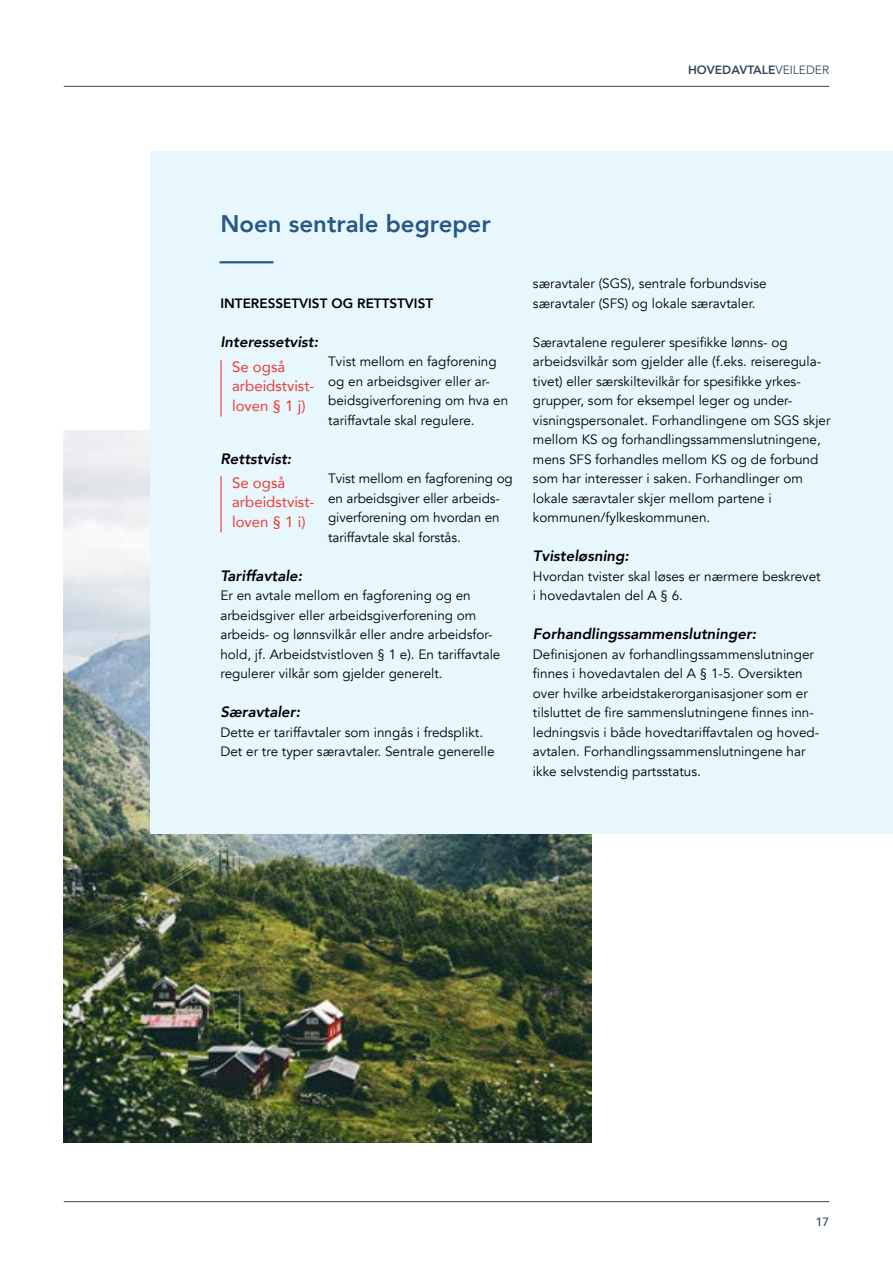
<style>
.page{position:relative;width:893px;height:1263px;background:#fff}
.page>*{position:absolute;margin:0;border:0;box-sizing:border-box;transform-origin:0 0}
.t1{font:800 24px "Avenir";color:#285985}
.t2{font:italic 800 15px "Avenir";color:#000}
.t3{font:15px/19.5px "Avenir";color:#eb3a32}
.t4{font:13.5px/19.5px "Avenir";color:#000}
.t5{font:800 13.5px "Avenir";color:#000}
.t6{font:800 12px "Avenir";color:#30475c}
.t7{font:500 12px "Avenir";color:#30475c}
.s1{font-weight:400}
</style>
<div class="page">
<hr style="left:64px;top:86px;width:765px;height:1px;background:#30475c">
<hr style="left:64px;top:1201px;width:765px;height:1px;background:#30475c">
<img style="left:64px;top:430px;width:527px;height:712px">
<div style="left:150px;top:152px;width:743px;height:682px;background:#e8f6fe"></div>
<hr style="left:220px;top:261px;width:53px;height:2px;background:#285985">
<hr style="left:220px;top:360px;width:2px;height:57px;background:#eb3a32">
<hr style="left:220px;top:476px;width:2px;height:56px;background:#eb3a32">
<p class="t6" style="left:688px;top:60px;width:143px">HOVEDAVTALE<span class="s1">VEILEDER</span></p>
<h1 class="t1" style="left:220px;top:204px;width:272px">Noen sentrale begreper</h1>
<p class="t5" style="left:220px;top:292px;width:214px">INTERESSETVIST OG RETTSTVIST</p>
<p class="t2" style="left:220px;top:332px;width:99px">Interessetvist:</p>
<p class="t4" style="left:328px;top:352px;width:182px">Tvist mellom en fagforening og en arbeidsgiver eller ar&shy;beidsgiverforening om hva en tariffavtale skal regulere.</p>
<p class="t2" style="left:220px;top:449px;width:72px">Rettstvist:</p>
<p class="t4" style="left:328px;top:469px;width:186px">Tvist mellom en fagforening og en arbeidsgiver eller arbeids&shy;giverforening om hvordan en tariffavtale skal forstås.</p>
<p class="t2" style="left:220px;top:566px;width:83px">Tariffavtale:</p>
<p class="t4" style="left:220px;top:586px;width:281px">Er en avtale mellom en fagforening og en arbeidsgiver eller arbeidsgiverforening om arbeids- og lønnsvilkår eller andre arbeidsfor&shy;hold, jf. Arbeidstvistloven § 1 e). En tariffavtale regulerer vilkår som gjelder generelt.</p>
<p class="t2" style="left:220px;top:703px;width:81px">Særavtaler:</p>
<p class="t4" style="left:220px;top:722px;width:276px">Dette er tariffavtaler som inngås i fredsplikt.<br>Det er tre typer særavtaler. Sentrale generelle</p>
<p class="t3" style="left:232px;top:356px;width:84px">Se også arbeidstvist&shy;loven § 1 j)</p>
<p class="t3" style="left:232px;top:472px;width:84px">Se også arbeidstvist&shy;loven § 1 i)</p>
<p class="t4" style="left:533px;top:274px;width:235px">særavtaler (SGS), sentrale forbundsvise særavtaler (SFS) og lokale særavtaler.</p>
<p class="t4" style="left:533px;top:332px;width:299px">Særavtalene regulerer spesifikke lønns- og arbeidsvilkår som gjelder alle (f.eks. reiseregula&shy;tivet) eller særskiltevilkår for spesifikke yrkes&shy;grupper, som for eksempel leger og under&shy;visningspersonalet. Forhandlingene om SGS skjer mellom KS og forhandlingssammenslutningene, mens SFS forhandles mellom KS og de forbund som har interesser i saken. Forhandlinger om lokale særavtaler skjer mellom partene i kommunen/fylkeskommunen.</p>
<p class="t2" style="left:533px;top:547px;width:98px">Tvisteløsning:</p>
<p class="t4" style="left:533px;top:566px;width:289px">Hvordan tvister skal løses er nærmere beskrevet i hovedavtalen del A § 6.</p>
<p class="t2" style="left:533px;top:625px;width:225px">Forhandlingssammenslutninger:</p>
<p class="t4" style="left:533px;top:644px;width:288px">Definisjonen av forhandlingssammenslutninger finnes i hovedavtalen del A § 1-5. Oversikten over hvilke arbeidstakerorganisasjoner som er tilsluttet de fire sammenslutningene finnes inn&shy;ledningsvis i både hovedtariffavtalen og hoved&shy;avtalen. Forhandlingssammenslutningene har ikke selvstendig partsstatus.</p>
<p class="t7" style="left:816px;top:1212px;width:15px">17</p>
</div>
